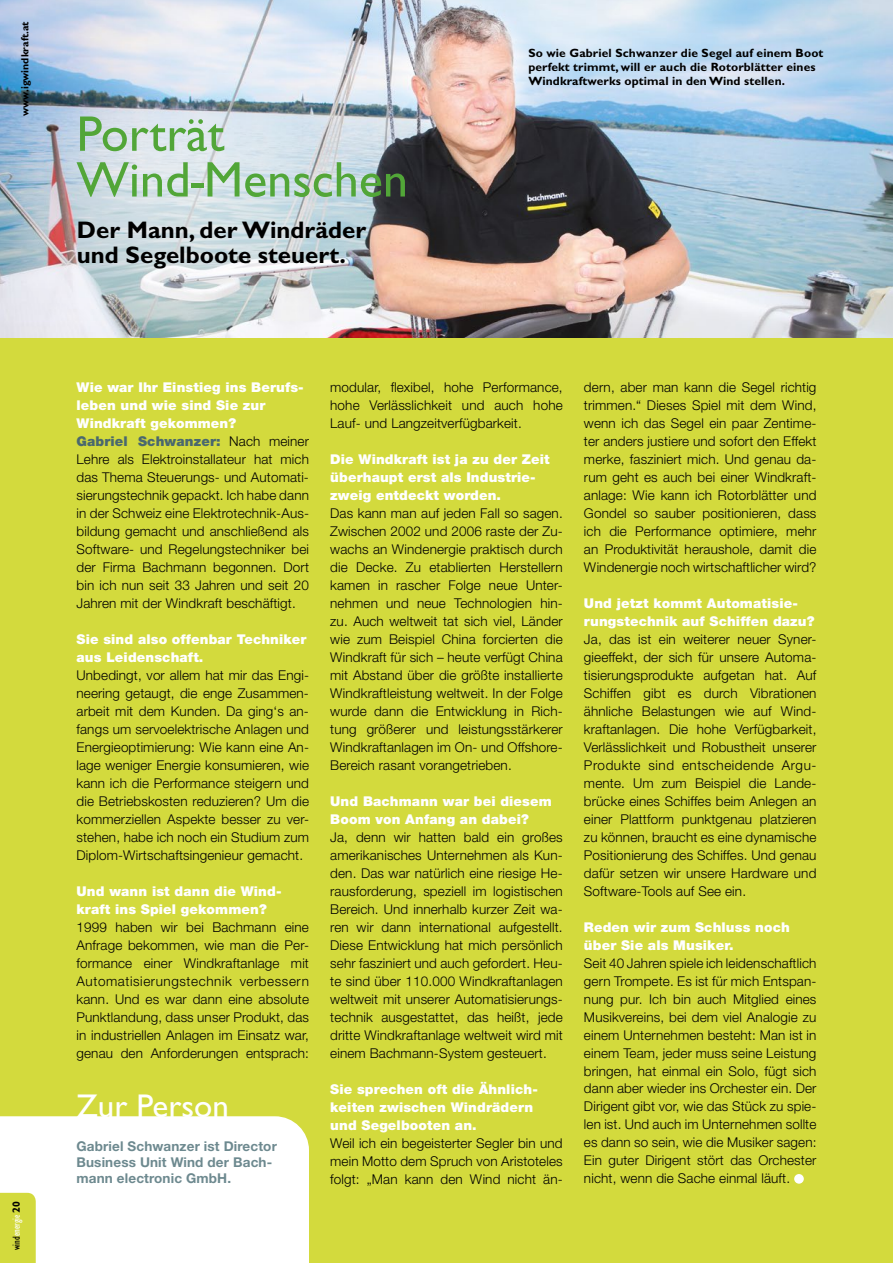
<style>
.page{position:relative;width:893px;height:1263px;background:#fff}
.page>*{position:absolute;margin:0;border:0;box-sizing:border-box;transform-origin:0 0}
.t1{font:50.25px/45.8px "Gill Sans Std";color:#52a638}
.t2{font:33px "Gill Sans Std";color:#fff}
.t3{font:700 24px/24.8px "Gill Sans Std";color:#000}
.t4{font:300 13.5px/18px "Helvetica Neue LT Std";letter-spacing:.01em;color:#000;text-align:justify}
.t5{font:900 13.5px/18px "Helvetica Neue LT Std";letter-spacing:.01em;color:#fff}
.t6{font:700 13.5px/16px "Helvetica Neue LT Std";letter-spacing:.01em;color:#6d898f}
.t7{font:700 12px/14.2px "Gill Sans Std";letter-spacing:.01em;color:#000}
.t8{font:700 10.5px "Gill Sans Std";color:#000}
.t9{font:condensed 10.5px "Gill Sans Std";color:#fff}
.s1{color:#000}
.s2{font-weight:700;font-stretch:normal;color:#000}
.s3{font-weight:900;color:#fff}
.s4{font-weight:900;color:#4a686e}
</style>
<div class="page">
<img style="left:0;top:0;width:893px;height:338px">
<div style="left:0;top:338px;width:893px;height:925px;background:#d3da3d"></div>
<div style="left:794px;top:1174px;width:10px;height:10px;background:#fff;border-radius:50%"></div>
<div style="left:0;top:1116px;width:309px;height:147px;background:#fff"></div>
<img style="left:11px;top:96px;width:386px;height:242px">
<svg style="left:0;top:1193px;width:36px;height:70px"></svg>
<p class="t8" style="left:19px;top:116px;width:96px;rotate:-90deg">www.igwindkraft.at</p>
<h1 class="t1" style="left:77px;top:111px;width:333px">Porträt<br>Wind-Menschen</h1>
<h3 class="t3" style="left:77px;top:217px;width:291px">Der Mann, der Windräder und Segelboote steuert.</h3>
<p class="t7" style="left:528px;top:45px;width:297px">So wie Gabriel Schwanzer die Segel auf einem Boot perfekt trimmt, will er auch die Rotorblätter eines<br>Windkraftwerks optimal in den Wind stellen.</p>
<p class="t9" style="left:11px;top:1250px;width:51px;rotate:-90deg"><span class="s1">wind</span>energie <span class="s2">20</span></p>
<p class="t4" style="left:77px;top:378px;width:234px;text-align:left"><span class="s3">Wie war Ihr Einstieg ins Berufs&shy;leben und wie sind Sie zur Windkraft gekommen?<br></span><span class="s4">Gabriel Schwanzer:</span> Nach meiner Lehre als Elektroinstallateur hat mich das Thema Steuerungs- und Automati&shy;sierungstechnik gepackt. Ich habe dann in der Schweiz eine Elektrotechnik-Aus&shy;bildung gemacht und anschließend als Software- und Regelungstechniker bei der Firma Bachmann begonnen. Dort bin ich nun seit 33 Jahren und seit 20<br>Jahren mit der Windkraft beschäftigt.</p>
<p class="t5" style="left:77px;top:630px;width:232px">Sie sind also offenbar Techniker aus Leidenschaft.</p>
<p class="t4" style="left:77px;top:666px;width:234px">Unbedingt, vor allem hat mir das Engi&shy;neering getaugt, die enge Zusammen&shy;arbeit mit dem Kunden. Da ging‘s an&shy;fangs um servoelektrische Anlagen und Energieoptimierung: Wie kann eine An&shy;lage weniger Energie konsumieren, wie kann ich die Performance steigern und die Betriebskosten reduzieren? Um die kommerziellen Aspekte besser zu ver&shy;stehen, habe ich noch ein Studium zum Diplom-Wirtschaftsingenieur gemacht.</p>
<p class="t5" style="left:77px;top:882px;width:207px">Und wann ist dann die Wind&shy;kraft ins Spiel gekommen?</p>
<p class="t4" style="left:77px;top:918px;width:234px">1999 haben wir bei Bachmann eine Anfrage bekommen, wie man die Per&shy;formance einer Windkraftanlage mit Automatisierungstechnik verbessern kann. Und es war dann eine absolute Punktlandung, dass unser Produkt, das in industriellen Anlagen im Einsatz war, genau den Anforderungen entsprach:</p>
<h2 class="t2" style="left:77px;top:1087px;width:154px">Zur Person</h2>
<p class="t6" style="left:77px;top:1137px;width:202px">Gabriel Schwanzer ist Director<br>Business Unit Wind der Bach&shy;mann electronic GmbH.</p>
<p class="t4" style="left:330px;top:378px;width:234px">modular, flexibel, hohe Performance, hohe Verlässlichkeit und auch hohe Lauf- und Langzeitverfügbarkeit.</p>
<p class="t5" style="left:330px;top:450px;width:221px">Die Windkraft ist ja zu der Zeit überhaupt erst als Industrie&shy;zweig entdeckt worden.</p>
<p class="t4" style="left:330px;top:504px;width:234px">Das kann man auf jeden Fall so sagen.<br>Zwischen 2002 und 2006 raste der Zu&shy;wachs an Windenergie praktisch durch die Decke. Zu etablierten Herstellern kamen in rascher Folge neue Unter&shy;nehmen und neue Technologien hin&shy;zu. Auch weltweit tat sich viel, Länder wie zum Beispiel China forcierten die Windkraft für sich – heute verfügt China mit Abstand über die größte installierte Windkraftleistung weltweit. In der Folge wurde dann die Entwicklung in Rich&shy;tung größerer und leistungsstärkerer Windkraftanlagen im On- und Offshore-Bereich rasant vorangetrieben.</p>
<p class="t5" style="left:330px;top:792px;width:223px">Und Bachmann war bei diesem<br>Boom von Anfang an dabei?</p>
<p class="t4" style="left:330px;top:828px;width:234px">Ja, denn wir hatten bald ein großes amerikanisches Unternehmen als Kun&shy;den. Das war natürlich eine riesige He&shy;rausforderung, speziell im logistischen Bereich. Und innerhalb kurzer Zeit wa&shy;ren wir dann international aufgestellt.<br>Diese Entwicklung hat mich persönlich sehr fasziniert und auch gefordert. Heu&shy;te sind über 110.000 Windkraftanlagen weltweit mit unserer Automatisierungs&shy;technik ausgestattet, das heißt, jede dritte Windkraftanlage weltweit wird mit einem Bachmann-System gesteuert.</p>
<p class="t5" style="left:330px;top:1080px;width:209px">Sie sprechen oft die Ähnlich&shy;keiten zwischen Windrädern und Segelbooten an.</p>
<p class="t4" style="left:330px;top:1133px;width:234px">Weil ich ein begeisterter Segler bin und mein Motto dem Spruch von Aristoteles folgt: „Man kann den Wind nicht än-</p>
<p class="t4" style="left:584px;top:378px;width:234px">dern, aber man kann die Segel richtig trimmen.“ Dieses Spiel mit dem Wind, wenn ich das Segel ein paar Zentime&shy;ter anders justiere und sofort den Effekt merke, fasziniert mich. Und genau da&shy;rum geht es auch bei einer Windkraft&shy;anlage: Wie kann ich Rotorblätter und Gondel so sauber positionieren, dass ich die Performance optimiere, mehr an Produktivität heraushole, damit die Windenergie noch wirtschaftlicher wird?</p>
<p class="t5" style="left:584px;top:594px;width:232px">Und jetzt kommt Automatisie&shy;rungstechnik auf Schiffen dazu?</p>
<p class="t4" style="left:584px;top:630px;width:234px">Ja, das ist ein weiterer neuer Syner&shy;gieeffekt, der sich für unsere Automa&shy;tisierungsprodukte aufgetan hat. Auf Schiffen gibt es durch Vibrationen ähnliche Belastungen wie auf Wind&shy;kraftanlagen. Die hohe Verfügbarkeit, Verlässlichkeit und Robustheit unserer Produkte sind entscheidende Argu&shy;mente. Um zum Beispiel die Lande&shy;brücke eines Schiffes beim Anlegen an einer Plattform punktgenau platzieren zu können, braucht es eine dynamische Positionierung des Schiffes. Und genau dafür setzen wir unsere Hardware und Software-Tools auf See ein.</p>
<p class="t5" style="left:584px;top:918px;width:207px">Reden wir zum Schluss noch über Sie als Musiker.</p>
<p class="t4" style="left:584px;top:953px;width:234px">Seit 40 Jahren spiele ich leidenschaftlich gern Trompete. Es ist für mich Entspan&shy;nung pur. Ich bin auch Mitglied eines Musikvereins, bei dem viel Analogie zu einem Unternehmen besteht: Man ist in einem Team, jeder muss seine Leistung bringen, hat einmal ein Solo, fügt sich dann aber wieder ins Orchester ein. Der Dirigent gibt vor, wie das Stück zu spie&shy;len ist. Und auch im Unternehmen sollte es dann so sein, wie die Musiker sagen:<br>Ein guter Dirigent stört das Orchester nicht, wenn die Sache einmal läuft.</p>
</div>
